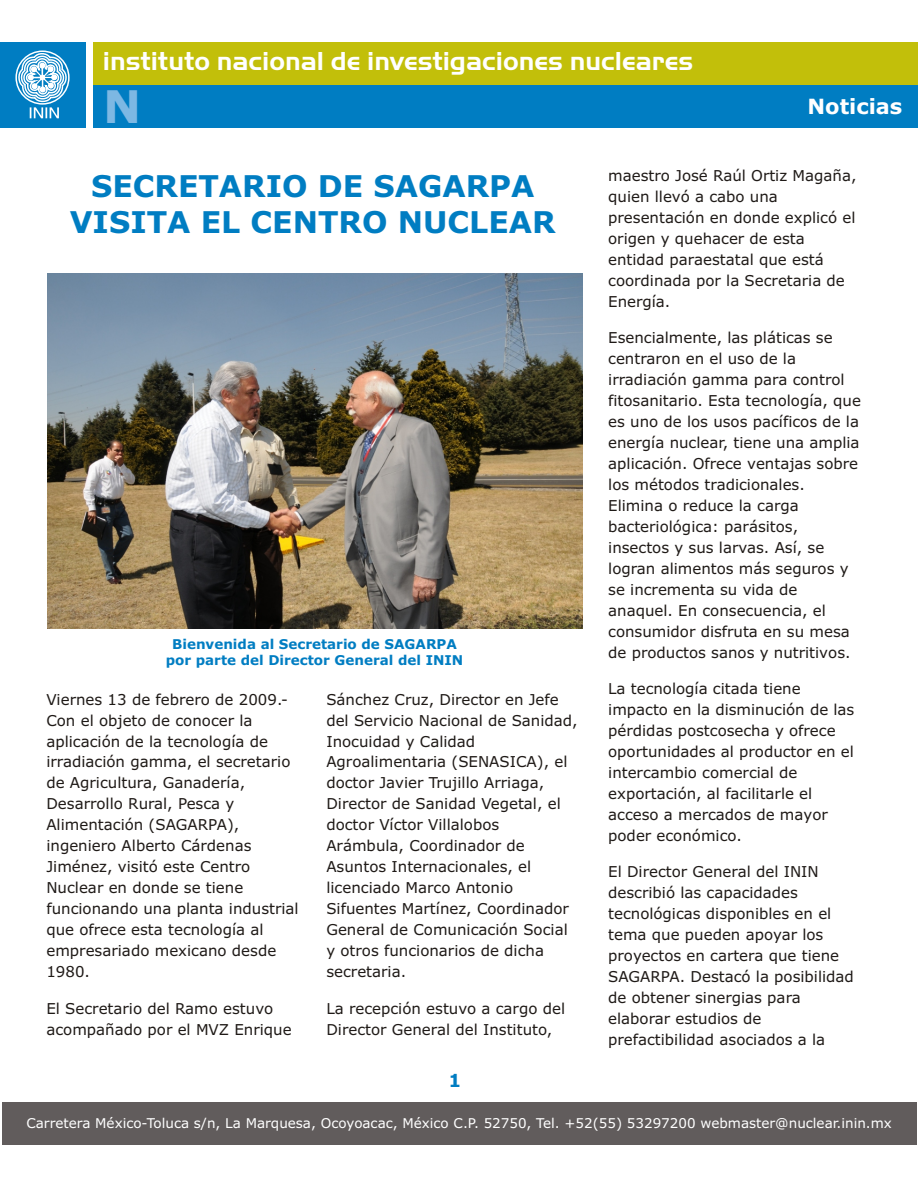
<style>
.page{position:relative;width:918px;height:1188px;background:#fff}
.page>*{position:absolute;margin:0;border:0;box-sizing:border-box;transform-origin:0 0}
.t1{font:700 45px "Verdana";color:#7db8e3}
.t2{font:700 30px/36.5px "Verdana";color:#007dc2;text-align:center}
.t3{font:27px "Handel Got D Bol";color:#fff}
.t4{font:700 21px "Verdana";color:#fff}
.t5{font:700 18px "Verdana";color:#007dc2}
.t6{font:15px/21px "Verdana";color:#1f1a17}
.t7{font:13.5px "Verdana";color:#fff}
.t8{font:700 13.5px/16.4px "Verdana";color:#007dc2;text-align:center}
</style>
<div class="page">
<div style="left:2px;top:1102px;width:914px;height:43px;background:#615c5c"></div>
<div style="left:93px;top:42px;width:825px;height:43px;background:#c2bf0a"></div>
<div style="left:93px;top:85px;width:825px;height:42px;background:#007dc2"></div>
<div style="left:0;top:42px;width:85px;height:85px;background:#007dc2"></div>
<div style="left:15px;top:50px;width:55px;height:55px;border:2px solid #fff;border-radius:50%"></div>
<svg style="left:17px;top:52px;width:51px;height:66px"></svg>
<img style="left:48px;top:274px;width:534px;height:355px">
<h3 class="t3" style="left:103px;top:48px;width:592px">instituto nacional de investigaciones nucleares</h3>
<h1 class="t1" style="left:103px;top:88px;width:40px">N</h1>
<h3 class="t4" style="left:807px;top:98px;width:96px">Noticias</h3>
<h2 class="t2" style="left:70px;top:170px;width:487px">SECRETARIO DE SAGARPA<br>VISITA EL CENTRO NUCLEAR</h2>
<p class="t8" style="left:166px;top:637px;width:299px">Bienvenida al Secretario de SAGARPA por parte del Director General del ININ</p>
<p class="t6" style="left:46px;top:690px;width:254px">Viernes 13 de febrero de 2009.-<br>Con el objeto de conocer la aplicación de la tecnología de irradiación gamma, el secretario de Agricultura, Ganadería,<br>Desarrollo Rural, Pesca y<br>Alimentación (SAGARPA), ingeniero Alberto Cárdenas<br>Jiménez, visitó este Centro<br>Nuclear en donde se tiene funcionando una planta industrial que ofrece esta tecnología al empresariado mexicano desde<br>1980.</p>
<p class="t6" style="left:46px;top:999px;width:247px">El Secretario del Ramo estuvo acompañado por el MVZ Enrique</p>
<p class="t6" style="left:326px;top:690px;width:253px">Sánchez Cruz, Director en Jefe del Servicio Nacional de Sanidad,<br>Inocuidad y Calidad<br>Agroalimentaria (SENASICA), el doctor Javier Trujillo Arriaga,<br>Director de Sanidad Vegetal, el doctor Víctor Villalobos<br>Arámbula, Coordinador de<br>Asuntos Internacionales, el licenciado Marco Antonio<br>Sifuentes Martínez, Coordinador<br>General de Comunicación Social y otros funcionarios de dicha secretaria.</p>
<p class="t6" style="left:326px;top:999px;width:240px">La recepción estuvo a cargo del<br>Director General del Instituto,</p>
<p class="t5" style="left:449px;top:1073px;width:14px">1</p>
<p class="t6" style="left:608px;top:166px;width:250px">maestro José Raúl Ortiz Magaña, quien llevó a cabo una presentación en donde explicó el origen y quehacer de esta entidad paraestatal que está coordinada por la Secretaria de<br>Energía.</p>
<p class="t6" style="left:608px;top:329px;width:254px">Esencialmente, las pláticas se centraron en el uso de la irradiación gamma para control fitosanitario. Esta tecnología, que es uno de los usos pacíficos de la energía nuclear, tiene una amplia aplicación. Ofrece ventajas sobre los métodos tradicionales.<br>Elimina o reduce la carga bacteriológica: parásitos, insectos y sus larvas. Así, se logran alimentos más seguros y se incrementa su vida de anaquel. En consecuencia, el consumidor disfruta en su mesa de productos sanos y nutritivos.</p>
<p class="t6" style="left:608px;top:680px;width:248px">La tecnología citada tiene impacto en la disminución de las pérdidas postcosecha y ofrece oportunidades al productor en el intercambio comercial de exportación, al facilitarle el acceso a mercados de mayor poder económico.</p>
<p class="t6" style="left:608px;top:863px;width:247px">El Director General del ININ describió las capacidades tecnológicas disponibles en el tema que pueden apoyar los proyectos en cartera que tiene<br>SAGARPA. Destacó la posibilidad de obtener sinergias para elaborar estudios de prefactibilidad asociados a la</p>
<p class="t7" style="left:26px;top:1117px;width:867px">Carretera México-Toluca s/n, La Marquesa, Ocoyoacac, México C.P. 52750, Tel. +52(55) 53297200 webmaster@nuclear.inin.mx</p>
</div>
